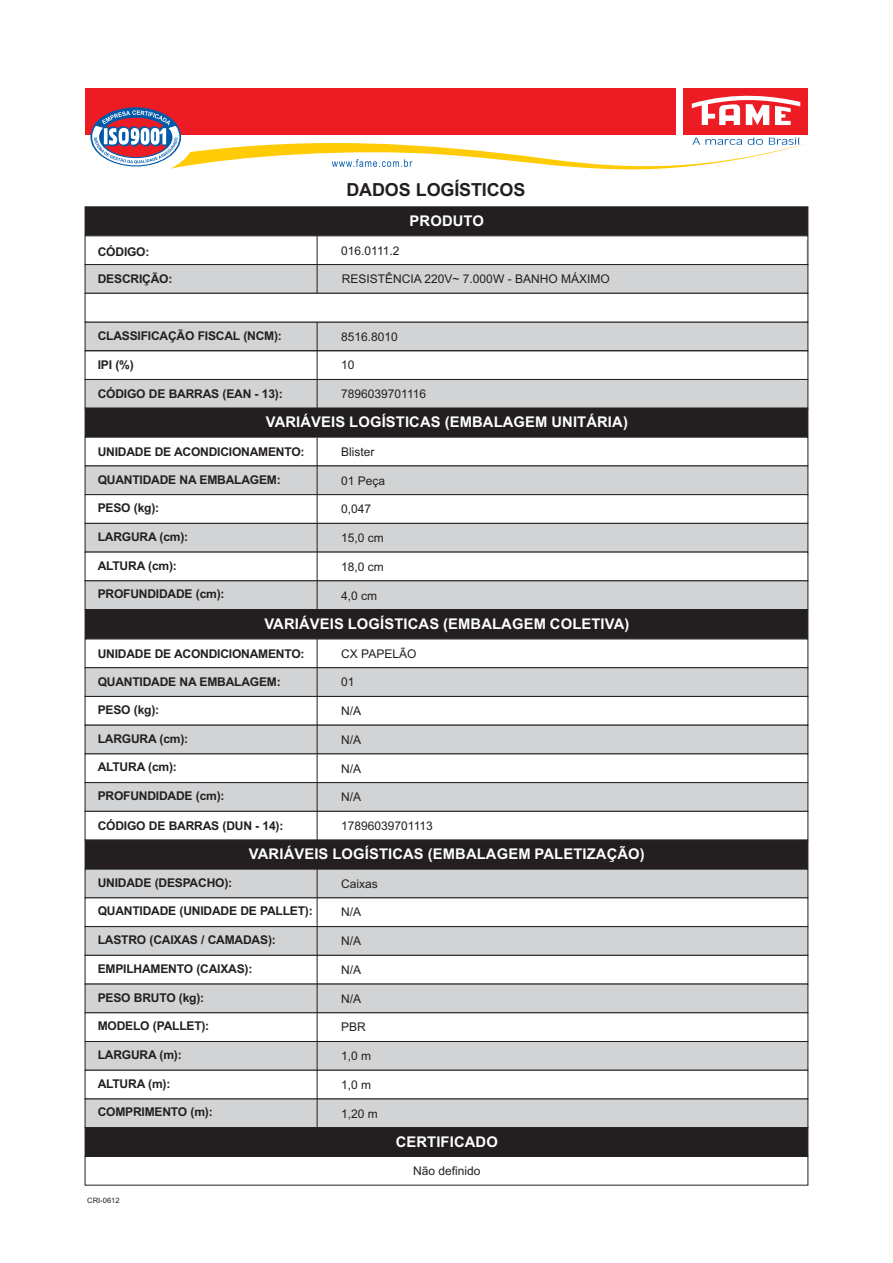
<style>
.page{position:relative;width:893px;height:1263px;background:#fff}
.page>*{position:absolute;margin:0;border:0;box-sizing:border-box;transform-origin:0 0}
.t1{font:700 18px "Arial";letter-spacing:-.01em;color:#231f20}
.t2{font:700 14.7px "Arial";letter-spacing:.01em;color:#fff}
.t3{font:700 12px "Arial";letter-spacing:-.015em;color:#231f20}
.t4{font:12px "Arial";color:#231f20}
.t5{font:7.35px "Arial";color:#231f20}
</style>
<div class="page">
<div style="left:85px;top:88px;width:590px;height:47px;background:#ed1c24"></div>
<div style="left:683px;top:88px;width:125px;height:47px;background:#ed1c24"></div>
<svg style="left:90px;top:91px;width:717px;height:79px"></svg>
<div style="left:85px;top:264px;width:723px;height:30px;background:#d1d3d4;border:1px solid #231f20"></div>
<div style="left:85px;top:322px;width:723px;height:29px;background:#d1d3d4;border:1px solid #231f20"></div>
<div style="left:85px;top:350px;width:723px;height:30px;border:1px solid #231f20"></div>
<div style="left:85px;top:379px;width:723px;height:30px;background:#d1d3d4;border:1px solid #231f20"></div>
<div style="left:85px;top:206px;width:723px;height:30px;background:#231f20;border:1px solid #231f20"></div>
<div style="left:85px;top:465px;width:723px;height:30px;background:#d1d3d4;border:1px solid #231f20"></div>
<div style="left:85px;top:494px;width:723px;height:30px;background:#fff;border:1px solid #231f20"></div>
<div style="left:85px;top:523px;width:723px;height:30px;background:#d1d3d4;border:1px solid #231f20"></div>
<div style="left:85px;top:552px;width:723px;height:29px;background:#fff"></div>
<div style="left:85px;top:580px;width:723px;height:30px;background:#d1d3d4;border:1px solid #231f20"></div>
<div style="left:85px;top:667px;width:723px;height:30px;background:#d1d3d4;border:1px solid #231f20"></div>
<div style="left:85px;top:696px;width:723px;height:30px;background:#fff;border:1px solid #231f20"></div>
<div style="left:85px;top:725px;width:723px;height:29px;background:#d1d3d4;border:1px solid #231f20"></div>
<div style="left:85px;top:753px;width:723px;height:30px;background:#fff;border:1px solid #231f20"></div>
<div style="left:85px;top:782px;width:723px;height:30px;background:#d1d3d4;border:1px solid #231f20"></div>
<div style="left:85px;top:811px;width:723px;height:30px;background:#fff;border:1px solid #231f20"></div>
<div style="left:85px;top:869px;width:723px;height:29px;background:#d1d3d4"></div>
<div style="left:85px;top:897px;width:723px;height:30px;background:#fff;border:1px solid #231f20"></div>
<div style="left:85px;top:926px;width:723px;height:30px;background:#d1d3d4;border:1px solid #231f20"></div>
<div style="left:85px;top:955px;width:723px;height:30px;background:#fff;border:1px solid #231f20"></div>
<div style="left:85px;top:984px;width:723px;height:29px;background:#d1d3d4"></div>
<div style="left:85px;top:1012px;width:723px;height:30px;background:#fff;border:1px solid #231f20"></div>
<div style="left:85px;top:1041px;width:723px;height:30px;background:#d1d3d4;border:1px solid #231f20"></div>
<div style="left:85px;top:1070px;width:723px;height:29px;background:#fff;border:1px solid #231f20"></div>
<div style="left:85px;top:1099px;width:723px;height:29px;background:#d1d3d4"></div>
<div style="left:85px;top:408px;width:723px;height:29px;background:#231f20"></div>
<div style="left:85px;top:610px;width:723px;height:29px;background:#231f20;border:1px solid #231f20"></div>
<div style="left:85px;top:840px;width:723px;height:29px;background:#231f20"></div>
<svg style="left:317px;top:236px;width:1px;height:57px"></svg>
<svg style="left:317px;top:322px;width:1px;height:86px"></svg>
<hr style="left:317px;top:639px;width:1px;height:202px;background:#231f20">
<hr style="left:317px;top:869px;width:1px;height:259px;background:#231f20">
<hr style="left:317px;top:438px;width:1px;height:173px;background:#231f20">
<div style="left:85px;top:1127px;width:723px;height:30px;background:#231f20"></div>
<div style="left:85px;top:293px;width:723px;height:29px;background:#fff;border:1px solid #231f20"></div>
<h1 class="t1" style="left:346px;top:180px;width:180px">DADOS LOGÍSTICOS</h1>
<p class="t2" style="left:409px;top:213px;width:76px">PRODUTO</p>
<p class="t3" style="left:98px;top:244px;width:53px">CÓDIGO:</p>
<p class="t4" style="left:341px;top:243px;width:60px">016.0111.2</p>
<p class="t3" style="left:98px;top:272px;width:76px">DESCRIÇÃO:</p>
<p class="t4" style="left:342px;top:272px;width:269px">RESISTÊNCIA 220V~ 7.000W - BANHO MÁXIMO</p>
<p class="t3" style="left:98px;top:329px;width:185px">CLASSIFICAÇÃO FISCAL (NCM):</p>
<p class="t3" style="left:98px;top:358px;width:37px">IPI (%)</p>
<p class="t3" style="left:98px;top:387px;width:186px">CÓDIGO DE BARRAS (EAN - 13):</p>
<p class="t4" style="left:341px;top:329px;width:58px">8516.8010</p>
<p class="t4" style="left:341px;top:358px;width:15px">10</p>
<p class="t4" style="left:341px;top:387px;width:86px">7896039701116</p>
<p class="t2" style="left:266px;top:414px;width:363px">VARIÁVEIS LOGÍSTICAS (EMBALAGEM UNITÁRIA)</p>
<p class="t3" style="left:98px;top:445px;width:208px">UNIDADE DE ACONDICIONAMENTO:</p>
<p class="t3" style="left:98px;top:473px;width:185px">QUANTIDADE NA EMBALAGEM:</p>
<p class="t3" style="left:98px;top:501px;width:63px">PESO (kg):</p>
<p class="t3" style="left:98px;top:530px;width:92px">LARGURA (cm):</p>
<p class="t3" style="left:98px;top:558px;width:81px">ALTURA (cm):</p>
<p class="t3" style="left:98px;top:587px;width:128px">PROFUNDIDADE (cm):</p>
<p class="t4" style="left:341px;top:445px;width:35px">Blister</p>
<p class="t4" style="left:341px;top:473px;width:46px">01 Peça</p>
<p class="t4" style="left:341px;top:502px;width:32px">0,047</p>
<p class="t4" style="left:341px;top:531px;width:44px">15,0 cm</p>
<p class="t4" style="left:341px;top:560px;width:44px">18,0 cm</p>
<p class="t4" style="left:341px;top:588px;width:38px">4,0 cm</p>
<p class="t2" style="left:264px;top:616px;width:366px">VARIÁVEIS LOGÍSTICAS (EMBALAGEM COLETIVA)</p>
<p class="t3" style="left:98px;top:647px;width:208px">UNIDADE DE ACONDICIONAMENTO:</p>
<p class="t3" style="left:98px;top:675px;width:185px">QUANTIDADE NA EMBALAGEM:</p>
<p class="t3" style="left:98px;top:703px;width:63px">PESO (kg):</p>
<p class="t3" style="left:98px;top:731px;width:92px">LARGURA (cm):</p>
<p class="t3" style="left:98px;top:760px;width:81px">ALTURA (cm):</p>
<p class="t3" style="left:98px;top:789px;width:128px">PROFUNDIDADE (cm):</p>
<p class="t3" style="left:98px;top:819px;width:187px">CÓDIGO DE BARRAS (DUN - 14):</p>
<p class="t4" style="left:341px;top:647px;width:77px">CX PAPELÃO</p>
<p class="t4" style="left:341px;top:675px;width:15px">01</p>
<p class="t4" style="left:341px;top:704px;width:22px">N/A</p>
<p class="t4" style="left:341px;top:733px;width:22px">N/A</p>
<p class="t4" style="left:341px;top:761px;width:22px">N/A</p>
<p class="t4" style="left:341px;top:790px;width:22px">N/A</p>
<p class="t4" style="left:341px;top:819px;width:93px">17896039701113</p>
<p class="t2" style="left:249px;top:846px;width:397px">VARIÁVEIS LOGÍSTICAS (EMBALAGEM PALETIZAÇÃO)</p>
<p class="t3" style="left:98px;top:875px;width:136px">UNIDADE (DESPACHO):</p>
<p class="t3" style="left:98px;top:904px;width:216px">QUANTIDADE (UNIDADE DE PALLET):</p>
<p class="t3" style="left:98px;top:933px;width:180px">LASTRO (CAIXAS / CAMADAS):</p>
<p class="t3" style="left:98px;top:962px;width:156px">EMPILHAMENTO (CAIXAS):</p>
<p class="t3" style="left:98px;top:990px;width:108px">PESO BRUTO (kg):</p>
<p class="t3" style="left:98px;top:1019px;width:113px">MODELO (PALLET):</p>
<p class="t3" style="left:98px;top:1048px;width:86px">LARGURA (m):</p>
<p class="t3" style="left:98px;top:1077px;width:74px">ALTURA (m):</p>
<p class="t3" style="left:98px;top:1105px;width:116px">COMPRIMENTO (m):</p>
<p class="t5" style="left:87px;top:1196px;width:34px">CRI-0612</p>
<p class="t4" style="left:341px;top:877px;width:38px">Caixas</p>
<p class="t4" style="left:341px;top:905px;width:22px">N/A</p>
<p class="t4" style="left:341px;top:934px;width:22px">N/A</p>
<p class="t4" style="left:341px;top:963px;width:22px">N/A</p>
<p class="t4" style="left:341px;top:992px;width:22px">N/A</p>
<p class="t4" style="left:341px;top:1020px;width:26px">PBR</p>
<p class="t4" style="left:341px;top:1049px;width:32px">1,0 m</p>
<p class="t4" style="left:341px;top:1078px;width:32px">1,0 m</p>
<p class="t4" style="left:341px;top:1106px;width:38px">1,20 m</p>
<p class="t2" style="left:396px;top:1134px;width:104px">CERTIFICADO</p>
<p class="t4" style="left:413px;top:1164px;width:69px">Não definido</p>
</div>
